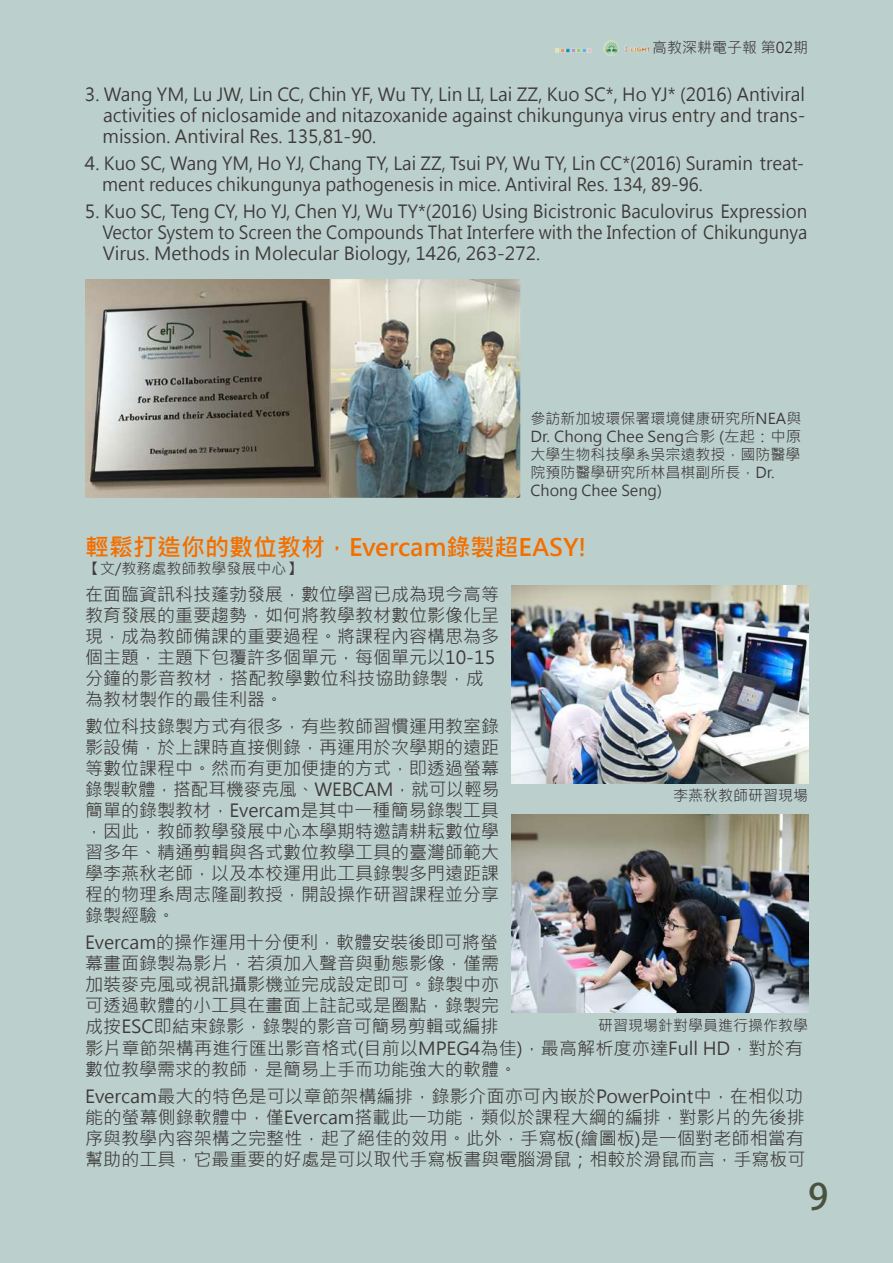
<style>
.page{position:relative;width:893px;height:1263px;background:#bbd0cd}
.page>*{position:absolute;margin:0;border:0;box-sizing:border-box;transform-origin:0 0}
.t1{font:700 36px "Adobe Fan Heiti Std";color:rgb(23 28 0/.7)}
.t2{font:700 24px "Microsoft Jheng Hei";color:#f26f00}
.t3{font:18px/21px "Microsoft Jheng Hei";color:#3e3a39}
.t4{font:18px "Microsoft Jheng Hei";color:#3e3a39;scale:.93 1}
.t5{font:15px/18px "Microsoft Jheng Hei";color:#3e3a39}
</style>
<div class="page">
<img style="left:85px;top:279px;width:435px;height:219px">
<img style="left:511px;top:585px;width:297px;height:198px">
<img style="left:511px;top:815px;width:297px;height:198px">
<img style="left:555px;top:40px;width:95px;height:15px">
<p class="t5" style="left:652px;top:39px;width:158px">高教深耕電子報 第02期</p>
<p class="t3" style="left:85px;top:84px;width:722px">3. Wang YM, Lu JW, Lin CC, Chin YF, Wu TY, Lin LI, Lai ZZ, Kuo SC*, Ho YJ* (2016) Antiviral</p>
<p class="t3" style="left:103px;top:105px;width:704px">activities of niclosamide and nitazoxanide against chikungunya virus entry and trans-</p>
<p class="t3" style="left:85px;top:126px;width:293px">　mission. Antiviral Res. 135,81-90.</p>
<p class="t3" style="left:85px;top:153px;width:721px">4. Kuo SC, Wang YM, Ho YJ, Chang TY, Lai ZZ, Tsui PY, Wu TY, Lin CC*(2016) Suramin treat-　ment reduces chikungunya pathogenesis in mice. Antiviral Res. 134, 89-96.</p>
<p class="t3" style="left:85px;top:201px;width:724px">5. Kuo SC, Teng CY, Ho YJ, Chen YJ, Wu TY*(2016) Using Bicistronic Baculovirus Expression</p>
<p class="t4" style="left:102px;top:221px;width:759px">Vector System to Screen the Compounds That Interfere with the Infection of Chikungunya</p>
<p class="t3" style="left:85px;top:243px;width:457px">　Virus. Methods in Molecular Biology, 1426, 263-272.</p>
<p class="t5" style="left:531px;top:409px;width:272px">參訪新加坡環保署環境健康研究所NEA與<br>Dr. Chong Chee Seng合影 (左起：中原大學生物科技學系吳宗遠教授，國防醫學院預防醫學研究所林昌棋副所長，Dr.<br>Chong Chee Seng)</p>
<h2 class="t2" style="left:85px;top:533px;width:506px">輕鬆打造你的數位教材，Evercam錄製超EASY!</h2>
<p class="t5" style="left:85px;top:560px;width:218px">【文/教務處教師教學發展中心】</p>
<p class="t3" style="left:85px;top:584px;width:415px">在面臨資訊科技蓬勃發展，數位學習已成為現今高等教育發展的重要趨勢，如何將教學教材數位影像化呈現，成為教師備課的重要過程。將課程內容構思為多個主題，主題下包覆許多個單元，每個單元以10-15分鐘的影音教材，搭配教學數位科技協助錄製，成為教材製作的最佳利器。</p>
<p class="t3" style="left:85px;top:716px;width:416px;text-align:justify">數位科技錄製方式有很多，有些教師習慣運用教室錄影設備，於上課時直接側錄，再運用於次學期的遠距等數位課程中。然而有更加便捷的方式，即透過螢幕錄製軟體，搭配耳機麥克風、WEBCAM，就可以輕易簡單的錄製教材，Evercam是其中一種簡易錄製工具，因此，教師教學發展中心本學期特邀請耕耘數位學習多年、精通剪輯與各式數位教學工具的臺灣師範大學李燕秋老師，以及本校運用此工具錄製多門遠距課程的物理系周志隆副教授，開設操作研習課程並分享錄製經驗。</p>
<p class="t3" style="left:85px;top:932px;width:719px">Evercam的操作運用十分便利，軟體安裝後即可將螢<br>幕畫面錄製為影片，若須加入聲音與動態影像，僅需<br>加裝麥克風或視訊攝影機並完成設定即可。錄製中亦<br>可透過軟體的小工具在畫面上註記或是圈點，錄製完<br>成按ESC即結束錄影，錄製的影音可簡易剪輯或編排<br>影片章節架構再進行匯出影音格式(目前以MPEG4為佳)，最高解析度亦達Full HD，對於有數位教學需求的教師，是簡易上手而功能強大的軟體。</p>
<p class="t3" style="left:85px;top:1086px;width:722px">Evercam最大的特色是可以章節架構編排，錄影介面亦可內嵌於PowerPoint中，在相似功能的螢幕側錄軟體中，僅Evercam搭載此一功能，類似於課程大綱的編排，對影片的先後排序與教學內容架構之完整性，起了絕佳的效用。此外，手寫板(繪圖板)是一個對老師相當有幫助的工具，它最重要的好處是可以取代手寫板書與電腦滑鼠；相較於滑鼠而言，手寫板可</p>
<p class="t5" style="left:673px;top:786px;width:137px">李燕秋教師研習現場</p>
<p class="t5" style="left:598px;top:1016px;width:211px">研習現場針對學員進行操作教學</p>
<h1 class="t1" style="left:808px;top:1175px;width:22px">9</h1>
</div>
